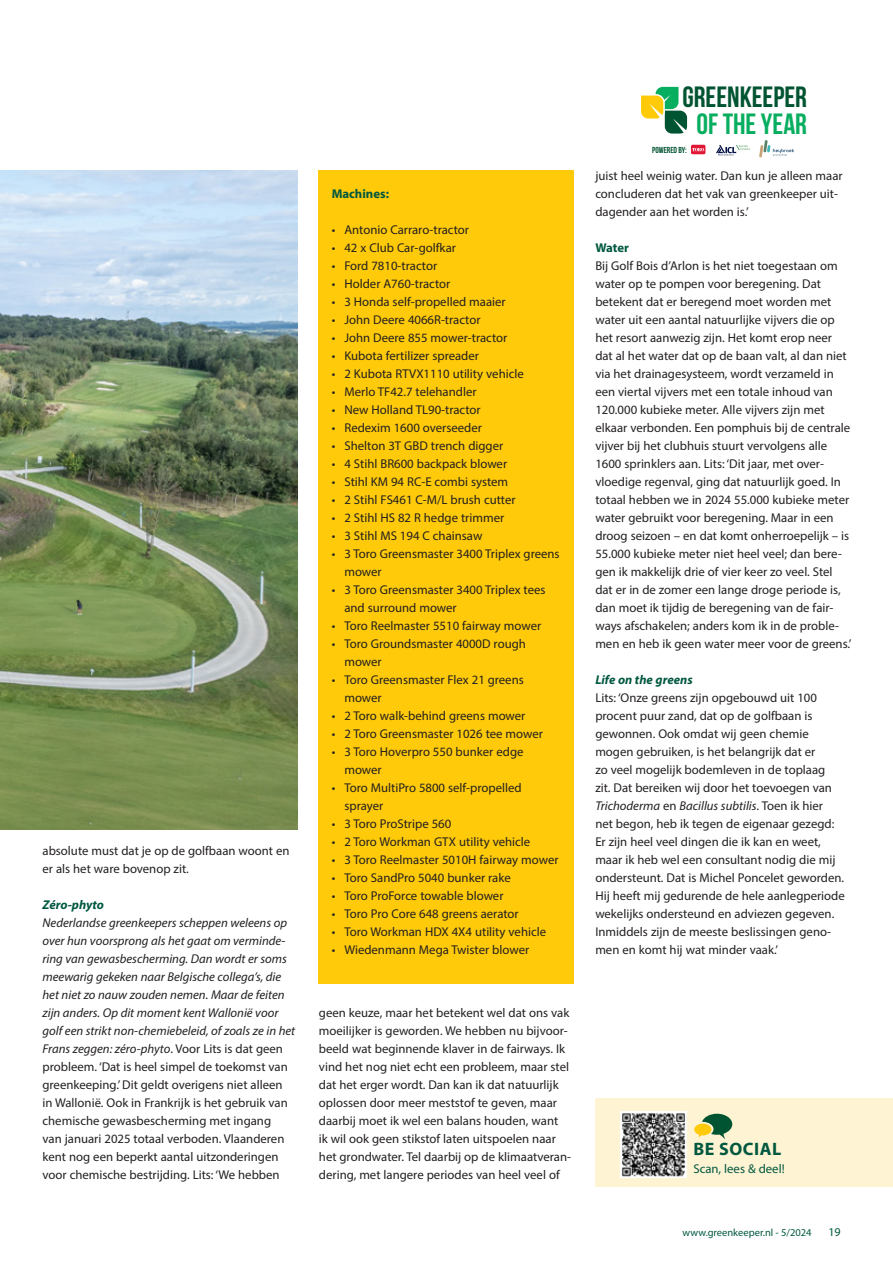
<style>
.page{position:relative;width:893px;height:1263px;background:#fff}
.page>*{position:absolute;margin:0;border:0;box-sizing:border-box;transform-origin:0 0}
.t1{font:29.25px "Bebas Neue";color:#005431}
.t2{font:29.25px "Bebas Neue";color:#08ae5f}
.t3{font:700 18px "Myriad Pro";letter-spacing:.03em;color:#005840}
.t4{font:12.75px/18px "Myriad Pro";color:#231f20}
.t5{font:italic 12.75px/18px "Myriad Pro";color:#231f20}
.t6{font:italic 700 12.75px "Myriad Pro";color:#005840}
.t7{font:12.75px "Myriad Pro";color:#005840}
.t8{font:700 12.75px "Myriad Pro";color:#005840}
.t9{font:12px "Myriad Pro";color:#005840}
.t10{font:10.5px "Myriad Pro";color:#005840}
.t11{font:8.7px "Bebas Neue";color:#005431}
.s1{font-style:normal}
.s2{font-style:italic}
</style>
<div class="page">
<svg style="left:641px;top:87px;width:46px;height:47px"></svg>
<svg style="left:691px;top:145px;width:14px;height:9px"></svg>
<svg style="left:692px;top:148px;width:12px;height:3px"></svg>
<svg style="left:716px;top:145px;width:34px;height:11px"></svg>
<svg style="left:759px;top:140px;width:35px;height:17px"></svg>
<div style="left:595px;top:1098px;width:298px;height:89px;background:#fef3d2"></div>
<img style="left:621px;top:1111px;width:65px;height:66px">
<svg style="left:694px;top:1114px;width:38px;height:25px"></svg>
<img style="left:0;top:170px;width:298px;height:659px">
<div style="left:319px;top:170px;width:255px;height:814px;background:#feca0a"></div>
<p class="t4" style="left:43px;top:842px;width:248px">absolute must dat je op de golfbaan woont en er als het ware bovenop zit.</p>
<p class="t6" style="left:43px;top:896px;width:63px">Zéro-phyto</p>
<p class="t5" style="left:43px;top:914px;width:254px">Nederlandse greenkeepers scheppen weleens op over hun voorsprong als het gaat om verminde&shy;ring van gewasbescherming. Dan wordt er soms meewarig gekeken naar Belgische collega’s, die het niet zo nauw zouden nemen. Maar de feiten zijn anders. Op dit moment kent Wallonië voor golf een strikt non-chemiebeleid, of zoals ze in het Frans zeggen: zéro-phyto<span class="s1">. Voor Lits is dat geen probleem. ‘Dat is heel simpel de toekomst van greenkeeping.’ Dit geldt overigens niet alleen in Wallonië. Ook in Frankrijk is het gebruik van chemische gewasbescherming met ingang<br>van januari 2025 totaal verboden. Vlaanderen kent nog een beperkt aantal uitzonderingen voor chemische bestrijding. Lits: ‘We hebben</span></p>
<p class="t8" style="left:332px;top:185px;width:59px">Machines:</p>
<p class="t4" style="left:332px;top:221px;width:139px">• Antonio Carraro-tractor</p>
<p class="t4" style="left:332px;top:239px;width:126px">• 42 x Club Car-golfkar</p>
<p class="t4" style="left:332px;top:257px;width:107px">• Ford 7810-tractor</p>
<p class="t4" style="left:332px;top:275px;width:120px">• Holder A760-tractor</p>
<p class="t4" style="left:332px;top:293px;width:176px">• 3 Honda self-propelled maaier</p>
<p class="t4" style="left:332px;top:311px;width:150px">• John Deere 4066R-tractor</p>
<p class="t4" style="left:332px;top:329px;width:177px">• John Deere 855 mower-tractor</p>
<p class="t4" style="left:332px;top:347px;width:149px">• Kubota fertilizer spreader</p>
<p class="t4" style="left:332px;top:365px;width:194px">• 2 Kubota RTVX1110 utility vehicle</p>
<p class="t4" style="left:332px;top:383px;width:146px">• Merlo TF42.7 telehandler</p>
<p class="t4" style="left:332px;top:401px;width:151px">• New Holland TL90-tractor</p>
<p class="t4" style="left:332px;top:419px;width:152px">• Redexim 1600 overseeder</p>
<p class="t4" style="left:332px;top:437px;width:173px">• Shelton 3T GBD trench digger</p>
<p class="t4" style="left:332px;top:455px;width:177px">• 4 Stihl BR600 backpack blower</p>
<p class="t4" style="left:332px;top:473px;width:178px">• Stihl KM 94 RC-E combi system</p>
<p class="t4" style="left:332px;top:491px;width:185px">• 2 Stihl FS461 C-M/L brush cutter</p>
<p class="t4" style="left:332px;top:509px;width:174px">• 2 Stihl HS 82 R hedge trimmer</p>
<p class="t4" style="left:332px;top:527px;width:152px">• 3 Stihl MS 194 C chainsaw</p>
<p class="t4" style="left:344px;top:545px;width:217px;text-indent:-13px">• 3 Toro Greensmaster 3400 Triplex greens mower</p>
<p class="t4" style="left:344px;top:581px;width:203px;text-indent:-13px">• 3 Toro Greensmaster 3400 Triplex tees and surround mower</p>
<p class="t4" style="left:332px;top:617px;width:211px">• Toro Reelmaster 5510 fairway mower</p>
<p class="t4" style="left:344px;top:635px;width:183px;text-indent:-13px">• Toro Groundsmaster 4000D rough mower</p>
<p class="t4" style="left:344px;top:671px;width:181px;text-indent:-13px">• Toro Greensmaster Flex 21 greens mower</p>
<p class="t4" style="left:332px;top:707px;width:195px">• 2 Toro walk-behind greens mower</p>
<p class="t4" style="left:332px;top:725px;width:213px">• 2 Toro Greensmaster 1026 tee mower</p>
<p class="t4" style="left:344px;top:743px;width:181px;text-indent:-13px">• 3 Toro Hoverpro 550 bunker edge mower</p>
<p class="t4" style="left:344px;top:779px;width:179px;text-indent:-13px">• Toro MultiPro 5800 self-propelled sprayer</p>
<p class="t4" style="left:332px;top:815px;width:121px">• 3 Toro ProStripe 560</p>
<p class="t4" style="left:332px;top:833px;width:200px">• 2 Toro Workman GTX utility vehicle</p>
<p class="t4" style="left:332px;top:851px;width:228px">• 3 Toro Reelmaster 5010H fairway mower</p>
<p class="t4" style="left:332px;top:869px;width:181px">• Toro SandPro 5040 bunker rake</p>
<p class="t4" style="left:332px;top:887px;width:173px">• Toro ProForce towable blower</p>
<p class="t4" style="left:332px;top:905px;width:189px">• Toro Pro Core 648 greens aerator</p>
<p class="t4" style="left:332px;top:923px;width:216px">• Toro Workman HDX 4X4 utility vehicle</p>
<p class="t4" style="left:332px;top:941px;width:199px">• Wiedenmann Mega Twister blower</p>
<p class="t4" style="left:319px;top:1004px;width:254px">geen keuze, maar het betekent wel dat ons vak moeilijker is geworden. We hebben nu bijvoor&shy;beeld wat beginnende klaver in de fairways. Ik vind het nog niet echt een probleem, maar stel dat het erger wordt. Dan kan ik dat natuurlijk oplossen door meer meststof te geven, maar daarbij moet ik wel een balans houden, want<br>ik wil ook geen stikstof laten uitspoelen naar het grondwater. Tel daarbij op de klimaatveran&shy;dering, met langere periodes van heel veel of</p>
<h1 class="t1" style="left:682px;top:81px;width:126px">GREENKEEPER</h1>
<h1 class="t2" style="left:696px;top:107px;width:112px">OF THE YEAR</h1>
<p class="t11" style="left:652px;top:145px;width:36px">POWERED BY:</p>
<p class="t4" style="left:595px;top:167px;width:249px">juist heel weinig water. Dan kun je alleen maar concluderen dat het vak van greenkeeper uit&shy;dagender aan het worden is.’</p>
<p class="t8" style="left:595px;top:239px;width:35px">Water</p>
<p class="t4" style="left:595px;top:257px;width:258px">Bij Golf Bois d’Arlon is het niet toegestaan om water op te pompen voor beregening. Dat betekent dat er beregend moet worden met water uit een aantal natuurlijke vijvers die op het resort aanwezig zijn. Het komt erop neer dat al het water dat op de baan valt, al dan niet via het drainagesysteem, wordt verzameld in een viertal vijvers met een totale inhoud van 120.000 kubieke meter. Alle vijvers zijn met elkaar verbonden. Een pomphuis bij de centrale vijver bij het clubhuis stuurt vervolgens alle 1600 sprinklers aan. Lits: ‘Dit jaar, met over&shy;vloedige regenval, ging dat natuurlijk goed. In totaal hebben we in 2024 55.000 kubieke meter water gebruikt voor beregening. Maar in een droog seizoen – en dat komt onherroepelijk – is 55.000 kubieke meter niet heel veel; dan bere&shy;gen ik makkelijk drie of vier keer zo veel. Stel dat er in de zomer een lange droge periode is, dan moet ik tijdig de beregening van de fair&shy;ways afschakelen; anders kom ik in de proble&shy;men en heb ik geen water meer voor de greens.’</p>
<p class="t6" style="left:595px;top:672px;width:99px">Life on the greens</p>
<p class="t4" style="left:595px;top:689px;width:251px">Lits: ‘Onze greens zijn opgebouwd uit 100 procent puur zand, dat op de golfbaan is gewonnen. Ook omdat wij geen chemie mogen gebruiken, is het belangrijk dat er<br>zo veel mogelijk bodemleven in de toplaag<br>zit. Dat bereiken wij door het toevoegen van <span class="s2">Trichoderma</span> en <span class="s2">Bacillus subtilis</span>. Toen ik hier<br>net begon, heb ik tegen de eigenaar gezegd:<br>Er zijn heel veel dingen die ik kan en weet, maar ik heb wel een consultant nodig die mij ondersteunt. Dat is Michel Poncelet geworden.<br>Hij heeft mij gedurende de hele aanlegperiode wekelijks ondersteund en adviezen gegeven.<br>Inmiddels zijn de meeste beslissingen geno&shy;men en komt hij wat minder vaak.’</p>
<h2 class="t3" style="left:693px;top:1137px;width:89px">BE SOCIAL</h2>
<p class="t7" style="left:693px;top:1161px;width:93px">Scan, lees &amp; deel!</p>
<p class="t10" style="left:683px;top:1226px;width:130px">www.greenkeeper.nl - 5/2024</p>
<p class="t9" style="left:828px;top:1224px;width:14px">19</p>
</div>
